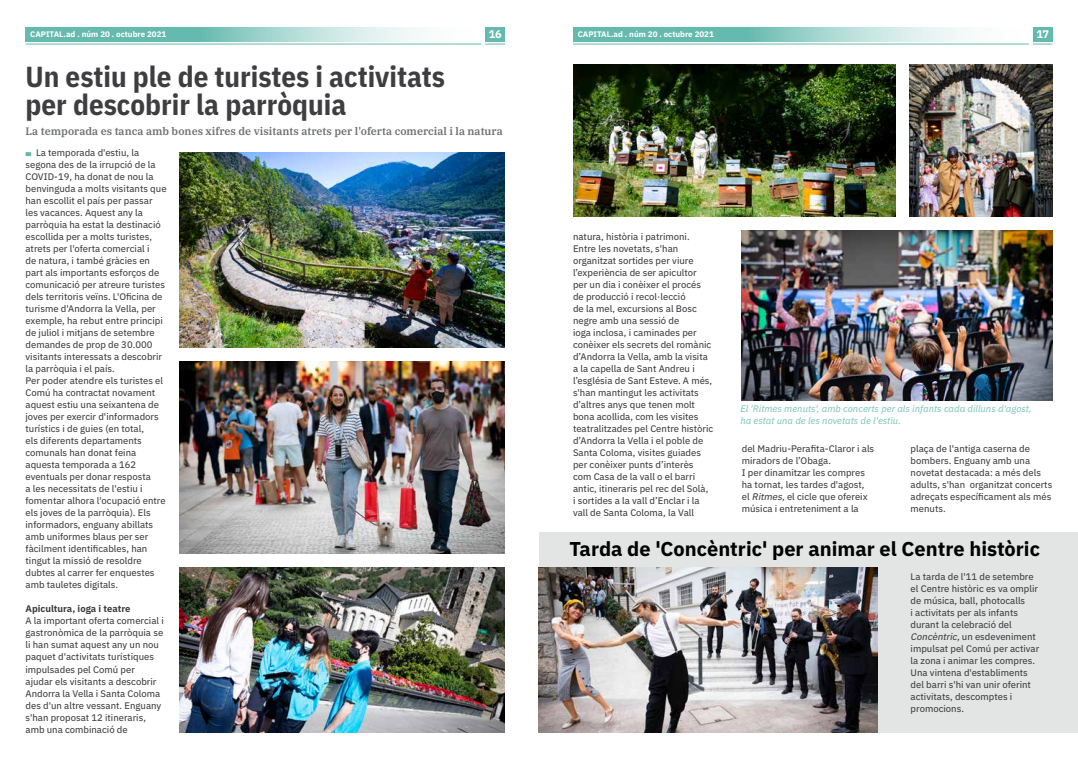
<style>
.page{position:relative;width:1078px;height:766px;background:#fff}
.page>*{position:absolute;margin:0;border:0;box-sizing:border-box;transform-origin:0 0}
.t1{font:700 29px/28px "IBM Plex Sans Cond";color:#3e3d40}
.t2{font:700 20px "IBM Plex Sans";color:#000}
.t3{font:700 11px "IBM Plex Sans";color:#fff}
.t4{font:600 10.8px "IBM Plex Serif";color:#707172}
.t5{font:9.5px/12px "IBM Plex Sans Text";color:#3e3d40}
.t6{font:italic 9.5px/12px "IBM Plex Sans Text";color:#84c8bf}
.t7{font:700 9.5px "IBM Plex Sans";color:#3e3d40}
.t8{font:700 8px "IBM Plex Sans";color:#fff}
.s1{font-style:italic}
</style>
<div class="page">
<div style="left:485px;top:27px;width:20px;height:14px;background:#65baaf"></div>
<svg style="left:26px;top:27px;width:394px;height:14px;background:#94cec7"></svg>
<hr style="left:26px;top:44px;width:455px;height:1px;background:#65baaf">
<svg style="left:485px;top:44px;width:20px;height:1px"></svg>
<div style="left:1032px;top:27px;width:20px;height:14px;background:#65baaf"></div>
<svg style="left:573px;top:27px;width:394px;height:14px;background:#93cec7"></svg>
<hr style="left:573px;top:44px;width:455px;height:1px;background:#65baaf">
<svg style="left:1033px;top:44px;width:19px;height:1px"></svg>
<img style="left:179px;top:152px;width:326px;height:195px">
<img style="left:179px;top:361px;width:326px;height:192px">
<img style="left:179px;top:567px;width:326px;height:165px">
<svg style="left:26px;top:152px;width:5px;height:4px"></svg>
<div style="left:539px;top:532px;width:538px;height:200px;background:#e3e4e4"></div>
<img style="left:539px;top:567px;width:338px;height:165px">
<img style="left:573px;top:64px;width:321px;height:152px">
<img style="left:741px;top:230px;width:311px;height:170px">
<img style="left:909px;top:64px;width:143px;height:152px">
<p class="t8" style="left:30px;top:28px;width:138px">CAPITAL.ad . núm 20 . octubre 2021</p>
<p class="t3" style="left:489px;top:26px;width:14px">16</p>
<p class="t8" style="left:577px;top:28px;width:138px">CAPITAL.ad . núm 20 . octubre 2021</p>
<p class="t3" style="left:1036px;top:26px;width:14px">17</p>
<h1 class="t1" style="left:26px;top:60px;width:421px">Un estiu ple de turistes i activitats per descobrir la parròquia</h1>
<p class="t4" style="left:26px;top:123px;width:478px">La temporada es tanca amb bones xifres de visitants atrets per l'oferta comercial i la natura</p>
<p class="t5" style="left:26px;top:146px;width:142px;text-indent:11px">La temporada d'estiu, la segona des de la irrupció de la<br>COVID-19, ha donat de nou la benvinguda a molts visitants que han escollit el país per passar les vacances. Aquest any la parròquia ha estat la destinació escollida per a molts turistes, atrets per l'oferta comercial i<br>de natura, i també gràcies en part als importants esforços de comunicació per atreure turistes dels territoris veïns. L'Oficina de turisme d'Andorra la Vella, per exemple, ha rebut entre principi de juliol i mitjans de setembre demandes de prop de 30.000 visitants interessats a descobrir la parròquia i el país.<br>Per poder atendre els turistes el<br>Comú ha contractat novament aquest estiu una seixantena de joves per exercir d'informadors turístics i de guies (en total,<br>els diferents departaments comunals han donat feina aquesta temporada a 162 eventuals per donar resposta<br>a les necessitats de l'estiu i fomentar alhora l'ocupació entre els joves de la parròquia). Els informadors, enguany abillats amb uniformes blaus per ser fàcilment identificables, han tingut la missió de resoldre dubtes al carrer fer enquestes amb tauletes digitals.</p>
<p class="t7" style="left:26px;top:601px;width:107px">Apicultura, ioga i teatre</p>
<p class="t5" style="left:26px;top:614px;width:140px">A la important oferta comercial i gastronòmica de la parròquia se li han sumat aquest any un nou paquet d'activitats turístiques impulsades pel Comú per ajudar els visitants a descobrir<br>Andorra la Vella i Santa Coloma des d'un altre vessant. Enguany s'han proposat 12 itineraris, amb una combinació de</p>
<p class="t5" style="left:573px;top:230px;width:142px">natura, història i patrimoni.<br>Entre les novetats, s'han organitzat sortides per viure l’experiència de ser apicultor per un dia i conèixer el procés de producció i recol·lecció<br>de la mel, excursions al Bosc negre amb una sessió de<br>ioga inclosa, i caminades per conèixer els secrets del romànic d’Andorra la Vella, amb la visita a la capella de Sant Andreu i l’església de Sant Esteve. A més, s'han mantingut les activitats d’altres anys que tenen molt bona acollida, com les visites teatralitzades pel Centre històric d’Andorra la Vella i el poble de<br>Santa Coloma, visites guiades per conèixer punts d’interès com Casa de la vall o el barri antic, itineraris pel rec del Solà,<br>i sortides a la vall d’Enclar i la vall de Santa Coloma, la Vall</p>
<p class="t6" style="left:740px;top:402px;width:293px">El 'Ritmes menuts', amb concerts per als infants cada dilluns d'agost, ha estat una de les novetats de l'estiu.</p>
<p class="t5" style="left:741px;top:442px;width:134px">del Madriu-Perafita-Claror i als miradors de l’Obaga.<br>I per dinamitzar les compres ha tornat, les tardes d'agost, el <span class="s1">Ritmes,</span>el cicle que ofereix música i entreteniment a la</p>
<p class="t5" style="left:910px;top:442px;width:143px">plaça de l'antiga caserna de bombers. Enguany amb una novetat destacada: a més dels adults, s'han organitzat concerts adreçats específicament als més menuts.</p>
<h2 class="t2" style="left:569px;top:532px;width:472px">Tarda de 'Concèntric' per animar el Centre històric</h2>
<p class="t5" style="left:910px;top:569px;width:130px">La tarda de l'11 de setembre el Centre històric es va omplir de música, ball, photocalls<br>i activitats per als infants durant la celebració del<br><span class="s1">Concèntric,</span>un esdeveniment impulsat pel Comú per activar la zona i animar les compres.<br>Una vintena d'establiments del barri s'hi van unir oferint activitats, descomptes i promocions.</p>
</div>
